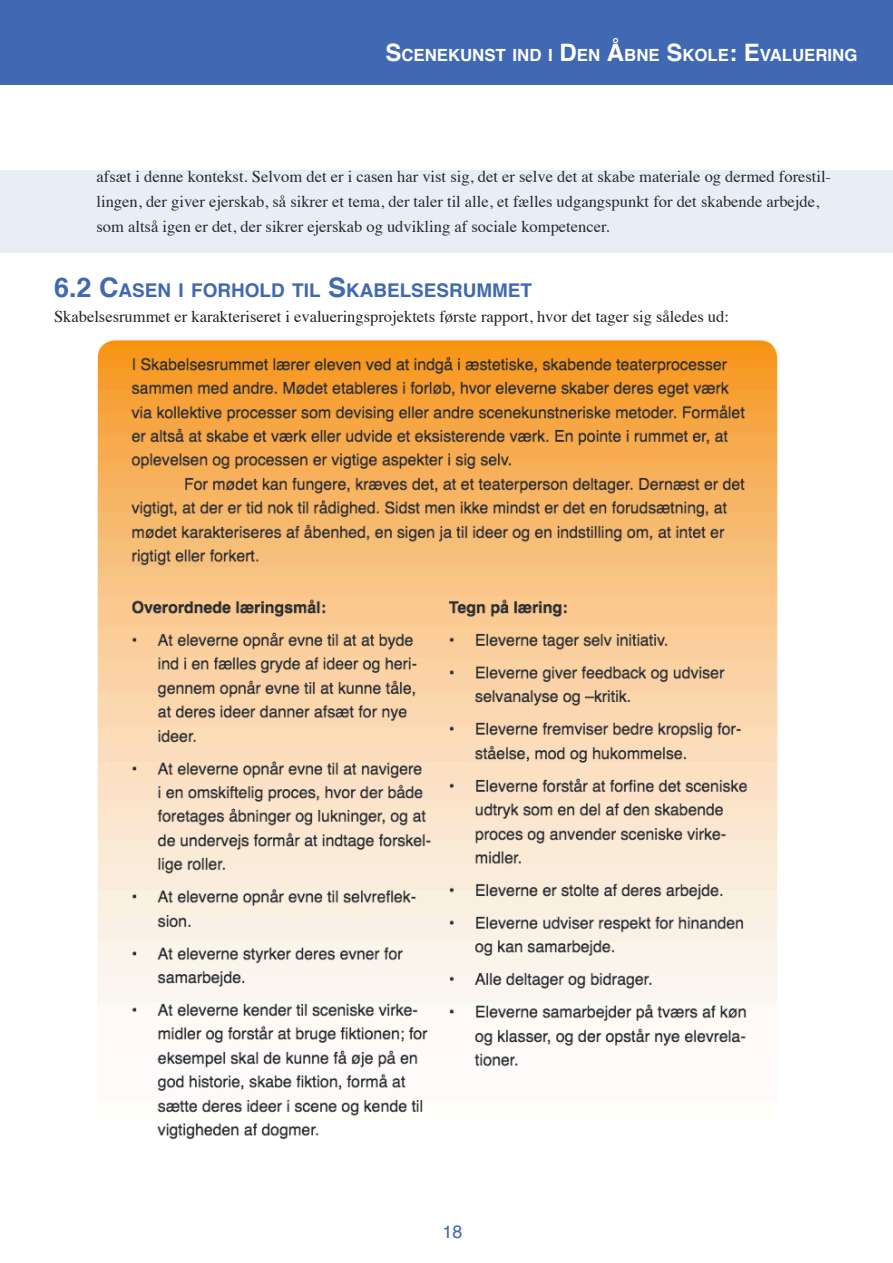
<style>
.page{position:relative;width:893px;height:1263px;background:#fff}
.page>*{position:absolute;margin:0;border:0;box-sizing:border-box;transform-origin:0 0}
.Header_2{font:700 18.9px "Helvetica";color:#4168b2}
.t1{font:18px "Helvetica";color:#4168b2}
.t2{font:700 16.8px "Helvetica";color:#fff}
.Brødtekst{font:16.5px/24.8px "Times";color:#231f20}
.s1{font-size:24px}
.s2{font-size:27px}
</style>
<div class="page">
<div style="left:0;top:0;width:893px;height:85px;background:#4168b2"></div>
<div style="left:0;top:170px;width:893px;height:83px;background:#e9edf5"></div>
<img style="left:97px;top:340px;width:681px;height:799px">
<p class="t2" style="left:385px;top:42px;width:473px"><span class="s1">S</span>CENEKUNST IND I <span class="s1">D</span>EN <span class="s1">Å</span>BNE <span class="s1">S</span>KOLE<span class="s1">: E</span>VALUERING</p>
<p class="Brødtekst" style="left:97px;top:163px;width:736px">afsæt i denne kontekst. Selvom det er i casen har vist sig, det er selve det at skabe materiale og dermed forestil&shy;lingen, der giver ejerskab, så sikrer et tema, der taler til alle, et fælles udgangspunkt for det skabende arbejde, som altså igen er det, der sikrer ejerskab og udvikling af sociale kompetencer.</p>
<p class="Header_2" style="left:54px;top:275px;width:479px"><span class="s2">6.2 C</span>ASEN I FORHOLD TIL <span class="s2">S</span>KABELSESRUMMET</p>
<p class="Brødtekst" style="left:54px;top:303px;width:676px">Skabelsesrummet er karakteriseret i evalueringsprojektets første rapport, hvor det tager sig således ud:</p>
<p class="t1" style="left:443px;top:1217px;width:22px">18</p>
</div>
